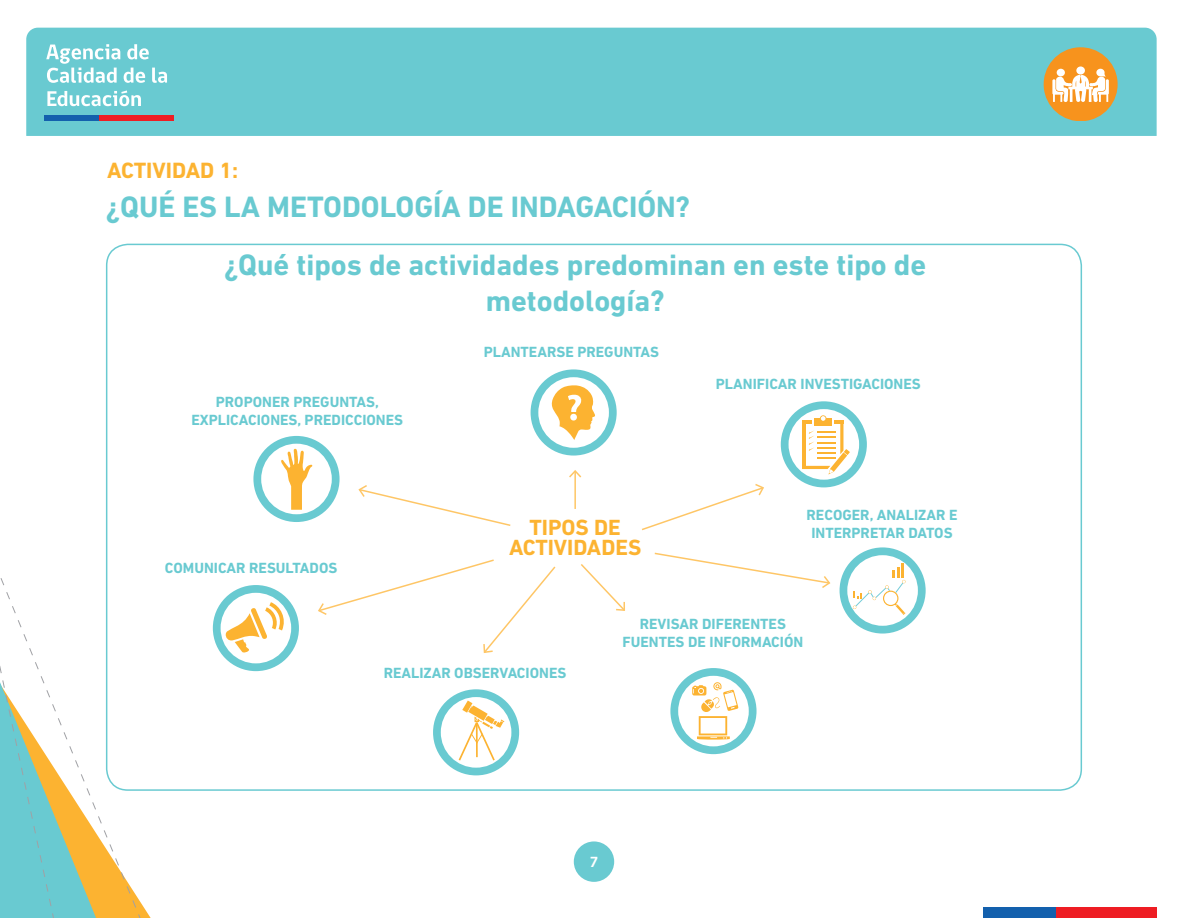
<style>
.page{position:relative;width:1188px;height:918px;background:#fff}
.page>*{position:absolute;margin:0;border:0;box-sizing:border-box;transform-origin:0 0}
.t1{font:700 30px/36px "DIN Next LT Pro";color:#69cad1;text-align:center}
.t2{font:700 22.5px "DIN Next LT Pro";color:#fcb331}
.t3{font:700 22.35px/20.9px "DIN Next LT Pro";color:#fcb331;text-align:center}
.t4{font:700 15px/18px "DIN Next LT Pro";color:#69cad1;text-align:center}
.t5{font:700 15px "gob CL";color:#fff}
</style>
<div class="page">
<div style="left:574px;top:841px;width:40px;height:41px;background:#69cad1;border-radius:50%"></div>
<div style="left:26px;top:28px;width:1131px;height:108px;background:#69cad1"></div>
<div style="left:983px;top:908px;width:73px;height:10px;background:#1360ad"></div>
<div style="left:1056px;top:908px;width:101px;height:10px;background:#ee1d23"></div>
<svg style="left:64px;top:426px;width:87px;height:492px"></svg>
<svg style="left:0;top:578px;width:64px;height:340px"></svg>
<svg style="left:46px;top:44px;width:121px;height:39px"></svg>
<svg style="left:47px;top:90px;width:94px;height:16px"></svg>
<div style="left:44px;top:116px;width:55px;height:5px;background:#1360ad"></div>
<div style="left:99px;top:116px;width:75px;height:5px;background:#ee1d23"></div>
<svg style="left:1044px;top:47px;width:74px;height:74px"></svg>
<div style="left:213px;top:585px;width:86px;height:86px;background:#69cad1;border-radius:50%"></div>
<div style="left:221px;top:593px;width:70px;height:70px;background:#fff;border-radius:50%"></div>
<svg style="left:225px;top:602px;width:62px;height:51px"></svg>
<div style="left:433px;top:689px;width:86px;height:86px;background:#69cad1;border-radius:50%"></div>
<div style="left:441px;top:697px;width:70px;height:71px;background:#fff;border-radius:50%"></div>
<svg style="left:459px;top:701px;width:45px;height:60px"></svg>
<div style="left:670px;top:668px;width:87px;height:86px;background:#69cad1;border-radius:50%"></div>
<div style="left:678px;top:676px;width:71px;height:70px;background:#fff;border-radius:50%"></div>
<svg style="left:692px;top:682px;width:46px;height:58px"></svg>
<div style="left:781px;top:401px;width:86px;height:86px;background:#69cad1;border-radius:50%"></div>
<div style="left:789px;top:409px;width:70px;height:71px;background:#fff;border-radius:50%"></div>
<svg style="left:802px;top:416px;width:48px;height:59px"></svg>
<div style="left:253px;top:436px;width:87px;height:86px;background:#69cad1;border-radius:50%"></div>
<div style="left:261px;top:444px;width:71px;height:70px;background:#fff;border-radius:50%"></div>
<svg style="left:281px;top:449px;width:32px;height:61px"></svg>
<div style="left:531px;top:369px;width:86px;height:87px;background:#69cad1;border-radius:50%"></div>
<div style="left:538px;top:377px;width:71px;height:71px;background:#fff;border-radius:50%"></div>
<svg style="left:551px;top:385px;width:44px;height:55px"></svg>
<div style="left:840px;top:547px;width:86px;height:87px;background:#69cad1;border-radius:50%"></div>
<div style="left:847px;top:555px;width:71px;height:71px;background:#fff;border-radius:50%"></div>
<svg style="left:853px;top:563px;width:53px;height:52px"></svg>
<hr style="left:574px;top:471px;width:2px;height:38px;background:#fec666">
<svg style="left:569px;top:470px;width:13px;height:9px"></svg>
<svg style="left:642px;top:484px;width:122px;height:47px"></svg>
<svg style="left:654px;top:552px;width:177px;height:36px"></svg>
<svg style="left:581px;top:564px;width:44px;height:47px"></svg>
<svg style="left:358px;top:485px;width:153px;height:41px"></svg>
<svg style="left:318px;top:559px;width:238px;height:94px"></svg>
<h2 class="t2" style="left:107px;top:158px;width:132px">ACTIVIDAD 1:</h2>
<h1 class="t1" style="left:106px;top:189px;width:180px">¿Qué es la metodología</h1>
<h1 class="t1" style="left:468px;top:189px;width:60px">de indagaci</h1>
<h1 class="t1" style="left:637px;top:189px;width:54px">ón?</h1>
<h1 class="t1" style="left:224px;top:247px;width:704px">¿Qué tipos de actividades predominan en este tipo de metodología?</h1>
<p class="t4" style="left:484px;top:343px;width:177px">PLANTEARSE PREGUNTAS</p>
<p class="t4" style="left:191px;top:393px;width:213px">PROPONER PREGUNTAS,<br>EXPLICACIONES, PREDICCIONES</p>
<p class="t4" style="left:165px;top:559px;width:174px">COMUNICAR RESULTADOS</p>
<p class="t4" style="left:716px;top:375px;width:206px">PLANIFICAR INVESTIGACIONES</p>
<h3 class="t3" style="left:509px;top:517px;width:134px">TIPOS DE<br>ACTIVIDADES</h3>
<p class="t4" style="left:807px;top:506px;width:152px">RECOGER, ANALIZAR E<br>INTERPRETAR DATOS</p>
<p class="t4" style="left:622px;top:615px;width:182px">REVISAR DIFERENTES<br>FUENTES DE INFORMACIÓN</p>
<p class="t4" style="left:384px;top:664px;width:184px">REALIZAR OBSERVACIONES</p>
<p class="t5" style="left:590px;top:852px;width:10px">7</p>
</div>
